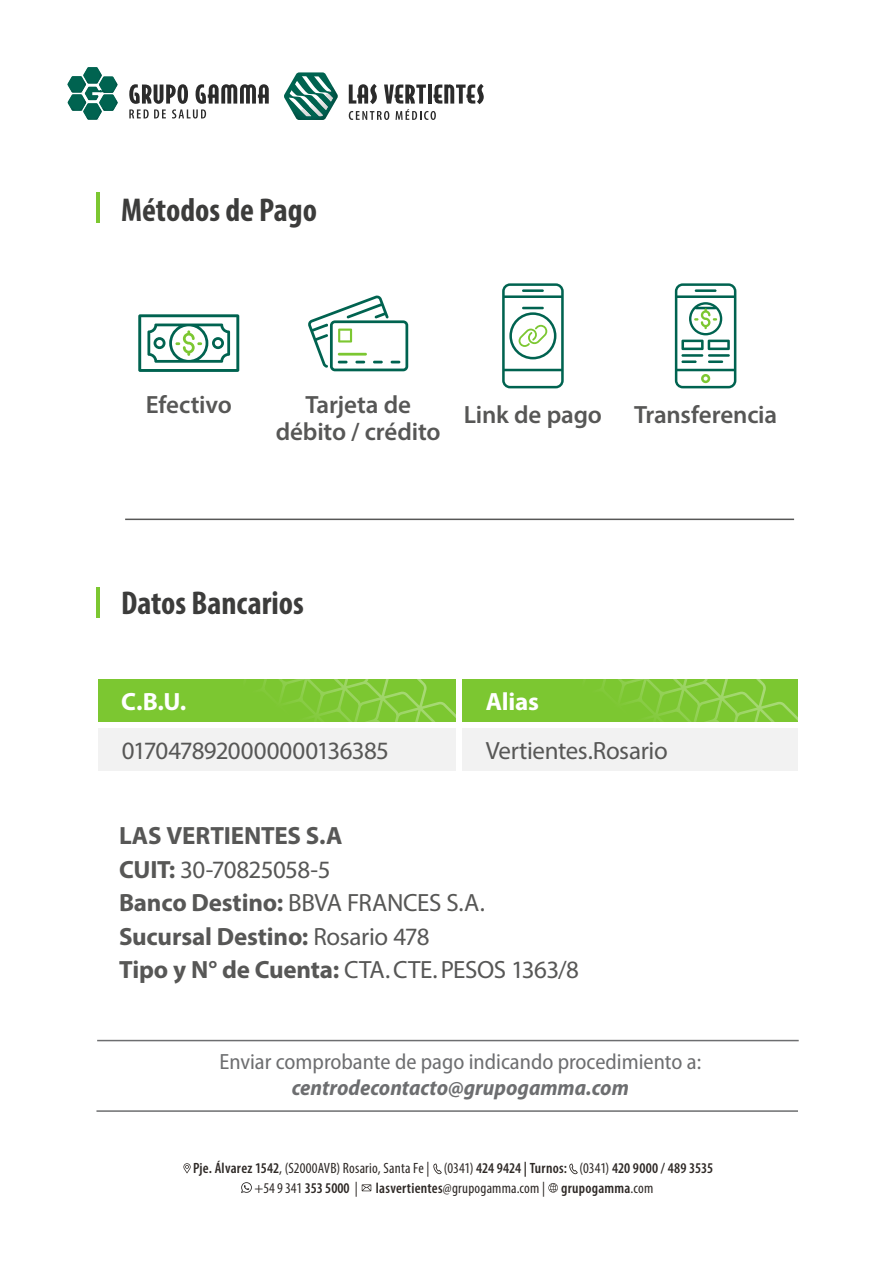
<style>
.page{position:relative;width:893px;height:1263px;background:#fff}
.page>*{position:absolute;margin:0;border:0;box-sizing:border-box;transform-origin:0 0}
.t1{font:700 condensed 33.15px "Myriad Pro";color:#3c3c3b}
.t2{font:700 25.05px/33.3px "Myriad Pro";letter-spacing:-.005em;color:#575756}
.t3{font:600 25.05px/27.2px "Myriad Pro";letter-spacing:-.01em;color:#575756;text-align:center}
.t4{font:25.05px "Myriad Pro";letter-spacing:-.02em;color:#575756}
.t5{font:700 25.05px "Myriad Pro";letter-spacing:-.01em;color:#fff}
.t6{font:semi-condensed 22.05px "Myriad Pro";color:#6d6e70}
.t7{font:italic 700 semi-condensed 22.05px "Myriad Pro";color:#6d6e70}
.t8{font:600 condensed 15px/19.2px "Myriad Pro";letter-spacing:.015em;color:#2e2926;text-align:center}
.s1{font-weight:400}
</style>
<div class="page">
<div style="left:99px;top:728px;width:357px;height:42px;background:#f2f2f2"></div>
<div style="left:462px;top:728px;width:336px;height:42px;background:#f2f2f2"></div>
<svg style="left:98px;top:679px;width:700px;height:43px;background:#7fc835"></svg>
<hr style="left:125px;top:519px;width:669px;height:1px;background:#575756">
<svg style="left:138px;top:314px;width:101px;height:58px"></svg>
<svg style="left:308px;top:295px;width:100px;height:76px"></svg>
<svg style="left:502px;top:283px;width:62px;height:105px"></svg>
<svg style="left:675px;top:283px;width:61px;height:105px"></svg>
<hr style="left:96px;top:587px;width:4px;height:31px;background:#7cc731">
<hr style="left:96px;top:192px;width:4px;height:31px;background:#7cc731">
<svg style="left:67px;top:67px;width:51px;height:53px"></svg>
<svg style="left:129px;top:84px;width:140px;height:35px"></svg>
<svg style="left:284px;top:72px;width:54px;height:48px"></svg>
<svg style="left:349px;top:84px;width:135px;height:36px"></svg>
<svg style="left:569px;top:1163px;width:9px;height:11px"></svg>
<svg style="left:433px;top:1163px;width:9px;height:11px"></svg>
<svg style="left:183px;top:1163px;width:8px;height:10px"></svg>
<svg style="left:362px;top:1184px;width:9px;height:7px"></svg>
<svg style="left:548px;top:1183px;width:10px;height:9px"></svg>
<svg style="left:241px;top:1182px;width:11px;height:11px"></svg>
<hr style="left:97px;top:1040px;width:702px;height:1px;background:#6d6e70">
<hr style="left:96px;top:1110px;width:702px;height:2px;background:#6d6e70">
<h1 class="t1" style="left:121px;top:189px;width:197px">Métodos de Pago</h1>
<h2 class="t3" style="left:146px;top:390px;width:88px">Efectivo</h2>
<h2 class="t3" style="left:276px;top:390px;width:166px">Tarjeta de débito / crédito</h2>
<h2 class="t3" style="left:464px;top:401px;width:140px">Link de pago</h2>
<h2 class="t3" style="left:634px;top:401px;width:145px">Transferencia</h2>
<h1 class="t1" style="left:121px;top:582px;width:184px">Datos Bancarios</h1>
<h2 class="t5" style="left:121px;top:685px;width:67px">C.B.U.</h2>
<h2 class="t5" style="left:486px;top:685px;width:55px">Alias</h2>
<h2 class="t4" style="left:122px;top:735px;width:269px">0170478920000000136385</h2>
<h2 class="t4" style="left:486px;top:735px;width:183px">Vertientes.Rosario</h2>
<h2 class="t2" style="left:119px;top:818px;width:461px">LAS VERTIENTES S.A<br>CUIT: <span class="s1">30-70825058-5<br></span>Banco Destino: <span class="s1">BBVA FRANCES S.A.<br></span>Sucursal Destino: <span class="s1">Rosario 478<br></span>Tipo y N° de Cuenta: <span class="s1">CTA.CTE.PESOS 1363/8</span></h2>
<h3 class="t6" style="left:219px;top:1048px;width:483px">Enviar comprobante de pago indicando procedimiento a:</h3>
<h3 class="t7" style="left:292px;top:1074px;width:339px">centrodecontacto@grupogamma.com</h3>
<p class="t8" style="left:193px;top:1158px;width:522px">Pje. Álvarez 1542<span class="s1">, (S2000AVB) Rosario, Santa Fe | (0341)</span> 424 9424 | Turnos: <span class="s1">(0341)</span> 420 9000 / 489 3535 <span class="s1">+54 9 341</span> 353 5000 <span class="s1">|</span> lasvertientes<span class="s1">@grupogamma.com |</span> grupogamma<span class="s1">.com</span></p>
</div>
